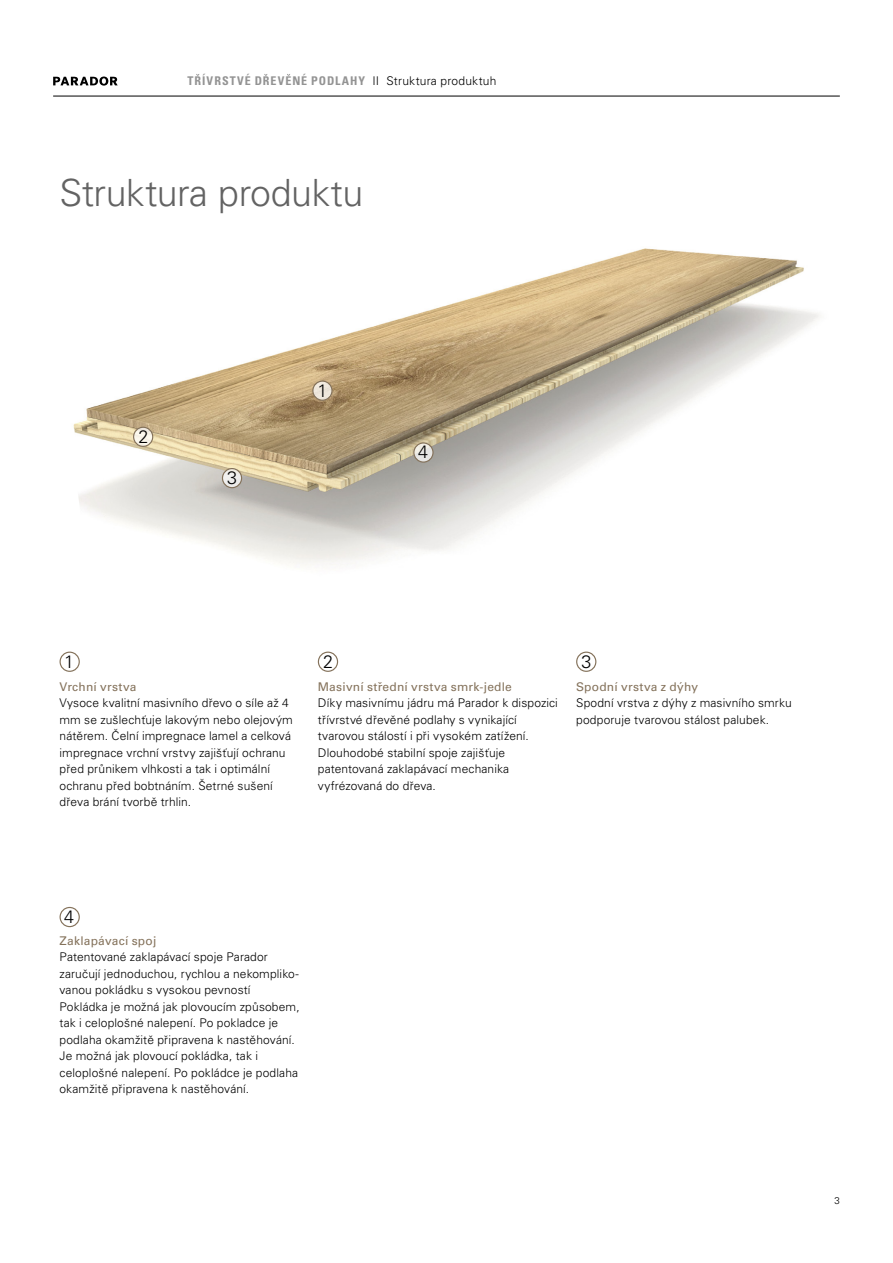
<style>
.page{position:relative;width:893px;height:1263px;background:#fff}
.page>*{position:absolute;margin:0;border:0;box-sizing:border-box;transform-origin:0 0}
.t1{font:300 37.5px "Univers LT Pro 45";letter-spacing:-.015em;color:#636363}
.t2{font:300 18px "Univers LT Pro 45";color:#000}
.t3{font:300 12px/16.5px "Univers LT Pro 45";letter-spacing:.01em;color:#000}
.t4{font:12px "Univers LT Pro 55 Roman";letter-spacing:.02em;color:#84725b}
.t5{font:700 condensed 12px "Univers";letter-spacing:.085em;color:#939393}
.t6{font:300 9.75px "Univers LT Pro 45";color:#000}
.s1{font-weight:300;color:#000}
.s2{font-family:"Univers LT Pro 45";font-weight:300;font-stretch:normal;color:#000}
</style>
<div class="page">
<hr style="left:53px;top:96px;width:787px;height:1px;background:#000">
<svg style="left:53px;top:77px;width:65px;height:9px"></svg>
<img style="left:73px;top:248px;width:747px;height:318px">
<svg style="left:414px;top:443px;width:19px;height:19px"></svg>
<div style="left:413px;top:442px;width:21px;height:21px;border:1px solid #84725b;border-radius:50%"></div>
<svg style="left:313px;top:381px;width:19px;height:19px"></svg>
<div style="left:312px;top:380px;width:21px;height:21px;border:1px solid #84725b;border-radius:50%"></div>
<svg style="left:134px;top:427px;width:19px;height:19px"></svg>
<div style="left:133px;top:427px;width:20px;height:20px;border:1px solid #84725b;border-radius:50%"></div>
<svg style="left:222px;top:469px;width:20px;height:19px"></svg>
<div style="left:222px;top:468px;width:20px;height:20px;border:1px solid #84725b;border-radius:50%"></div>
<div style="left:60px;top:652px;width:20px;height:20px;border:1px solid #84725b;border-radius:50%"></div>
<div style="left:318px;top:652px;width:20px;height:20px;border:1px solid #84725b;border-radius:50%"></div>
<div style="left:576px;top:652px;width:20px;height:20px;border:1px solid #84725b;border-radius:50%"></div>
<div style="left:60px;top:907px;width:20px;height:20px;border:1px solid #84725b;border-radius:50%"></div>
<p class="t5" style="left:188px;top:74px;width:310px">TRÍVRSTVÉ DREVENÉ PODLAHY <span class="s1">II</span> <span class="s2">Struktura produktuh</span></p>
<h1 class="t1" style="left:60px;top:170px;width:305px">Struktura produktu</h1>
<h2 class="t2" style="left:138px;top:425px;width:12px">2</h2>
<h2 class="t2" style="left:227px;top:467px;width:12px">3</h2>
<h2 class="t2" style="left:317px;top:379px;width:12px">1</h2>
<h2 class="t2" style="left:418px;top:441px;width:12px">4</h2>
<h2 class="t2" style="left:64px;top:651px;width:12px">1</h2>
<h2 class="t2" style="left:323px;top:651px;width:12px">2</h2>
<h2 class="t2" style="left:581px;top:651px;width:12px">3</h2>
<p class="t4" style="left:60px;top:679px;width:79px">Vrchní vrstva</p>
<p class="t3" style="left:60px;top:695px;width:235px">Vysoce kvalitní masivního dřevo o síle až 4 mm se zušlechťuje lakovým nebo olejovým nátěrem. Čelní impregnace lamel a celková impregnace vrchní vrstvy zajišťují ochranu před průnikem vlhkosti a tak i optimální ochranu před bobtnáním. Šetrné sušení dřeva brání tvorbě trhlin.</p>
<p class="t4" style="left:318px;top:679px;width:196px">Masivní střední vrstva smrk-jedle</p>
<p class="t3" style="left:318px;top:695px;width:242px">Díky masivnímu jádru má Parador k dispozici třívrstvé dřevěné podlahy s vynikající tvarovou stálostí i při vysokém zatížení.<br>Dlouhodobé stabilní spoje zajišťuje patentovaná zaklapávací mechanika vyfrézovaná do dřeva.</p>
<p class="t4" style="left:576px;top:679px;width:124px">Spodní vrstva z dýhy</p>
<p class="t3" style="left:576px;top:695px;width:217px">Spodní vrstva z dýhy z masivního smrku podporuje tvarovou stálost palubek.</p>
<h2 class="t2" style="left:64px;top:906px;width:12px">4</h2>
<p class="t4" style="left:60px;top:933px;width:98px">Zaklapávací spoj</p>
<p class="t3" style="left:60px;top:949px;width:242px">Patentované zaklapávací spoje Parador zaručují jednoduchou, rychlou a nekompliko&shy;vanou pokládku s vysokou pevností Pokládka je možná jak plovoucím způsobem, tak i celoplošné nalepení. Po pokladce je podlaha okamžitě připravena k nastěhování.<br>Je možná jak plovoucí pokládka, tak i celoplošné nalepení. Po pokládce je podlaha okamžitě připravena k nastěhování.</p>
<p class="t6" style="left:834px;top:1195px;width:7px">3</p>
</div>
